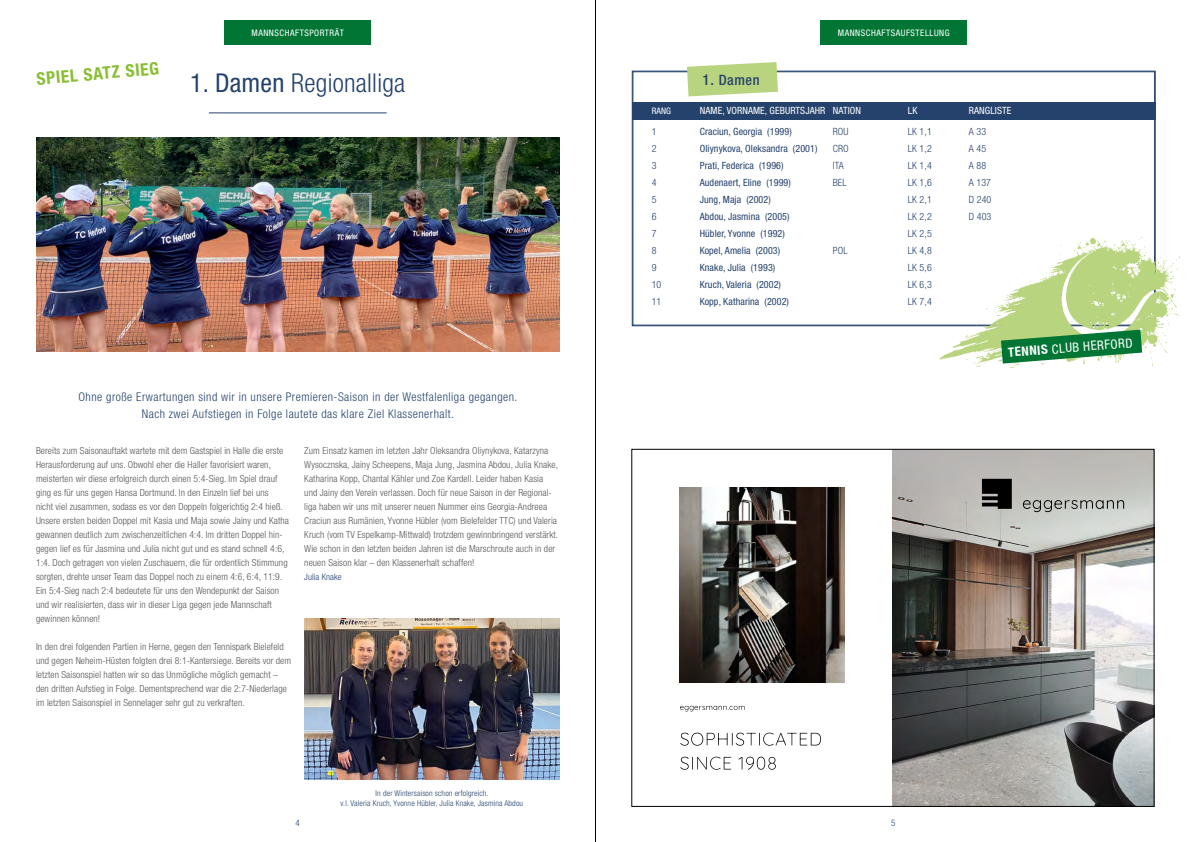
<style>
.page{position:relative;width:1191px;height:842px;background:#fff}
.page>*{position:absolute;margin:0;border:0;box-sizing:border-box;transform-origin:0 0}
.t1{font:300 condensed 26px "Helvetica Neue";letter-spacing:.01em;color:#24426c}
.t2{font:700 condensed 17.3px "Helvetica Neue";color:#89be33}
.t3{font:500 condensed 14.3px "Helvetica Neue";letter-spacing:.04em;color:#24426c}
.t4{font:condensed 12.9px "Helvetica Neue";color:#fff}
.t5{font:300 condensed 12px/17px "Helvetica Neue";letter-spacing:.04em;color:#24426c;text-align:center}
.t6{font:condensed 10px "Helvetica Neue";letter-spacing:.01em;color:#24426c}
.t7{font:300 condensed 10px "Helvetica Neue";letter-spacing:.01em;color:#24426c}
.t8{font:condensed 10px "Helvetica Neue";letter-spacing:.01em;color:#fff}
.t9{font:300 condensed 9.7px/14px "Helvetica Neue";letter-spacing:.01em;color:#575756}
.t10{font:condensed 9px "Helvetica Neue";letter-spacing:.06em;color:#fff}
.t11{font:300 condensed 9px "Helvetica Neue";letter-spacing:.01em;color:#24426c}
.t12{font:300 condensed 8px/10px "Helvetica Neue";letter-spacing:.02em;color:#24426c;text-align:center}
.s1{font-weight:400}
.s2{font-size:15px}
.s3{font-weight:700}
</style>
<div class="page">
<svg style="left:632px;top:71px;width:523px;height:255px"></svg>
<div style="left:632px;top:102px;width:523px;height:17px;background:#24426c"></div>
<img style="left:909px;top:230px;width:271px;height:138px">
<svg style="left:687px;top:62px;width:91px;height:34px;background:#c2d990"></svg>
<div style="left:820px;top:20px;width:147px;height:25px;background:#017634"></div>
<svg style="left:1001px;top:330px;width:141px;height:34px"></svg>
<div style="left:224px;top:20px;width:147px;height:25px;background:#017634"></div>
<hr style="left:209px;top:112px;width:177px;height:1px;background:#24426c">
<img style="left:36px;top:137px;width:523px;height:214px">
<img style="left:304px;top:618px;width:255px;height:162px">
<img style="left:893px;top:451px;width:259px;height:354px">
<img style="left:679px;top:488px;width:165px;height:195px">
<svg style="left:680px;top:757px;width:96px;height:13px"></svg>
<svg style="left:680px;top:733px;width:141px;height:13px"></svg>
<svg style="left:680px;top:706px;width:64px;height:5px"></svg>
<svg style="left:982px;top:479px;width:29px;height:30px"></svg>
<svg style="left:1023px;top:500px;width:101px;height:12px"></svg>
<hr style="left:595px;top:0;width:1px;height:842px;background:#000">
<h2 class="t2" style="left:36px;top:68px;width:124px;rotate:-5deg">SPIEL SATZ SIEG</h2>
<p class="t10" style="left:251px;top:28px;width:94px">MANNSCHAFTSPORTRÄT</p>
<h1 class="t1" style="left:190px;top:67px;width:216px"><span class="s1">1. Damen</span> Regionalliga</h1>
<p class="t5" style="left:78px;top:388px;width:440px">Ohne große Erwartungen sind wir in unsere Premieren-Saison in der Westfalenliga gegangen.<br>Nach zwei Aufstiegen in Folge lautete das klare Ziel Klassenerhalt.</p>
<p class="t9" style="left:36px;top:443px;width:254px">Bereits zum Saisonauftakt wartete mit dem Gastspiel in Halle die erste Herausforderung auf uns. Obwohl eher die Haller favorisiert waren, meisterten wir diese erfolgreich durch einen 5:4-Sieg. Im Spiel drauf ging es für uns gegen Hansa Dortmund. In den Einzeln lief bei uns<br>nicht viel zusammen, sodass es vor den Doppeln folgerichtig 2:4 hieß.<br>Unsere ersten beiden Doppel mit Kasia und Maja sowie Jainy und Katha gewannen deutlich zum zwischenzeitlichen 4:4. Im dritten Doppel hin&shy;gegen lief es für Jasmina und Julia nicht gut und es stand schnell 4:6, 1:4. Doch getragen von vielen Zuschauern, die für ordentlich Stimmung sorgten, drehte unser Team das Doppel noch zu einem 4:6, 6:4, 11:9.<br>Ein 5:4-Sieg nach 2:4 bedeutete für uns den Wendepunkt der Saison und wir realisierten, dass wir in dieser Liga gegen jede Mannschaft gewinnen können!</p>
<p class="t9" style="left:36px;top:639px;width:257px">In den drei folgenden Partien in Herne, gegen den Tennispark Bielefeld und gegen Neheim-Hüsten folgten drei 8:1-Kantersiege. Bereits vor dem letzten Saisonspiel hatten wir so das Unmögliche möglich gemacht – den dritten Aufstieg in Folge. Dementsprechend war die 2:7-Niederlage im letzten Saisonspiel in Sennelager sehr gut zu verkraften.</p>
<p class="t9" style="left:304px;top:443px;width:255px">Zum Einsatz kamen im letzten Jahr Oleksandra Oliynykova, Katarzyna Wysocznska, Jainy Scheepens, Maja Jung, Jasmina Abdou, Julia Knake, Katharina Kopp, Chantal Kähler und Zoe Kardell. Leider haben Kasia und Jainy den Verein verlassen. Doch für neue Saison in der Regional&shy;liga haben wir uns mit unserer neuen Nummer eins Georgia-Andreea Craciun aus Rumänien, Yvonne Hübler (vom Bielefelder TTC) und Valeria Kruch (vom TV Espelkamp-Mittwald) trotzdem gewinnbringend verstärkt.<br>Wie schon in den letzten beiden Jahren ist die Marschroute auch in der neuen Saison klar – den Klassenerhalt schaffen!</p>
<p class="t11" style="left:304px;top:572px;width:39px">Julia Knake</p>
<p class="t12" style="left:340px;top:788px;width:184px">In der Wintersaison schon erfolgreich.<br>v.l. Valeria Kruch, Yvonne Hübler, Julia Knake, Jasmina Abdou</p>
<h3 class="t3" style="left:702px;top:72px;width:58px"><span class="s2">1.</span> Damen</h3>
<p class="t10" style="left:837px;top:27px;width:113px">MANNSCHAFTSAUFSTELLUNG</p>
<p class="t10" style="left:652px;top:106px;width:21px">RANG</p>
<p class="t8" style="left:700px;top:105px;width:163px">NAME, VORNAME, GEBURTSJAHR NATION</p>
<p class="t8" style="left:908px;top:105px;width:11px">LK</p>
<p class="t8" style="left:969px;top:105px;width:44px">RANGLISTE</p>
<p class="t7" style="left:652px;top:126px;width:6px">1</p>
<p class="t6" style="left:700px;top:126px;width:94px">Craciun, Georgia (1999)</p>
<p class="t7" style="left:833px;top:126px;width:17px">ROU</p>
<p class="t7" style="left:908px;top:126px;width:25px">LK 1,1</p>
<p class="t7" style="left:969px;top:126px;width:19px">A 33</p>
<p class="t7" style="left:652px;top:143px;width:6px">2</p>
<p class="t6" style="left:700px;top:143px;width:119px">Oliynykova, Oleksandra (2001)</p>
<p class="t7" style="left:833px;top:143px;width:17px">CRO</p>
<p class="t7" style="left:908px;top:143px;width:25px">LK 1,2</p>
<p class="t7" style="left:969px;top:143px;width:19px">A 45</p>
<p class="t7" style="left:652px;top:160px;width:6px">3</p>
<p class="t6" style="left:700px;top:160px;width:85px">Prati, Federica (1996)</p>
<p class="t7" style="left:833px;top:160px;width:12px">ITA</p>
<p class="t7" style="left:908px;top:160px;width:25px">LK 1,4</p>
<p class="t7" style="left:969px;top:160px;width:19px">A 88</p>
<p class="t7" style="left:652px;top:177px;width:6px">4</p>
<p class="t6" style="left:700px;top:177px;width:93px">Audenaert, Eline (1999)</p>
<p class="t7" style="left:833px;top:177px;width:15px">BEL</p>
<p class="t7" style="left:908px;top:177px;width:25px">LK 1,6</p>
<p class="t7" style="left:969px;top:177px;width:24px">A 137</p>
<p class="t7" style="left:652px;top:194px;width:6px">5</p>
<p class="t6" style="left:700px;top:194px;width:73px">Jung, Maja (2002)</p>
<p class="t7" style="left:908px;top:194px;width:25px">LK 2,1</p>
<p class="t7" style="left:969px;top:194px;width:24px">D 240</p>
<p class="t7" style="left:652px;top:211px;width:6px">6</p>
<p class="t6" style="left:700px;top:211px;width:91px">Abdou, Jasmina (2005)</p>
<p class="t7" style="left:908px;top:211px;width:25px">LK 2,2</p>
<p class="t7" style="left:969px;top:211px;width:24px">D 403</p>
<p class="t7" style="left:652px;top:228px;width:6px">7</p>
<p class="t6" style="left:700px;top:228px;width:87px">Hübler, Yvonne (1992)</p>
<p class="t7" style="left:908px;top:228px;width:25px">LK 2,5</p>
<p class="t7" style="left:652px;top:245px;width:6px">8</p>
<p class="t6" style="left:700px;top:245px;width:82px">Kopel, Amelia (2003)</p>
<p class="t7" style="left:833px;top:245px;width:16px">POL</p>
<p class="t7" style="left:908px;top:245px;width:25px">LK 4,8</p>
<p class="t7" style="left:652px;top:262px;width:6px">9</p>
<p class="t6" style="left:700px;top:262px;width:77px">Knake, Julia (1993)</p>
<p class="t7" style="left:908px;top:262px;width:25px">LK 5,6</p>
<p class="t7" style="left:652px;top:279px;width:11px">10</p>
<p class="t6" style="left:700px;top:279px;width:83px">Kruch, Valeria (2002)</p>
<p class="t7" style="left:908px;top:279px;width:25px">LK 6,3</p>
<p class="t7" style="left:652px;top:296px;width:11px">11</p>
<p class="t6" style="left:700px;top:296px;width:91px">Kopp, Katharina (2002)</p>
<p class="t7" style="left:908px;top:296px;width:25px">LK 7,4</p>
<h3 class="t4" style="left:1007px;top:346px;width:126px;rotate:-5deg"><span class="s3">TENNIS</span> CLUB HERFORD</h3>
<p class="t11" style="left:295px;top:818px;width:6px">4</p>
<p class="t11" style="left:891px;top:818px;width:6px">5</p>
</div>
